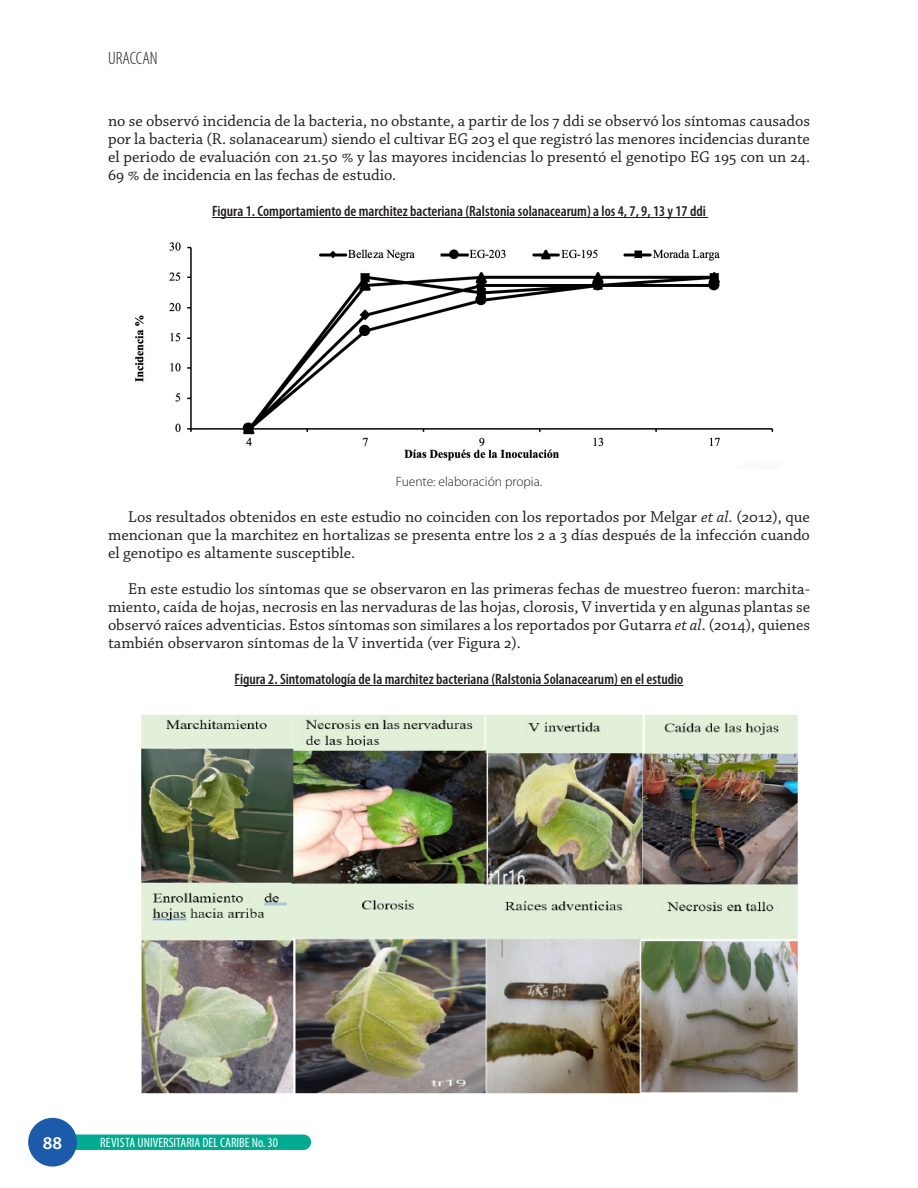
<style>
.page{position:relative;width:918px;height:1188px;background:#fff}
.page>*{position:absolute;margin:0;border:0;box-sizing:border-box;transform-origin:0 0}
.t1{font:300 condensed 18px "Myriad Pro";color:#231f20}
.t2{font:600 18px "Myriad Pro";color:#fff}
.Parrafo{font:16.5px/18px "Chaparral Pro";color:#231f20;text-align:justify}
.titulo_tabla{font:600 condensed 15px "Myriad Pro";color:#231f20}
.t3{font:condensed 13.5px "Myriad Pro";color:#fff}
.fuente{font:300 13.5px "Myriad Pro";color:#231f20}
.s1{font-style:italic}
</style>
<div class="page">
<div style="left:68px;top:1135px;width:243px;height:15px;background:#00ab92;border-radius:8px"></div>
<div style="left:28px;top:1118px;width:49px;height:49px;background:#1c5ba9;border-radius:50%"></div>
<hr style="left:212px;top:217px;width:496px;height:1px;background:#231f20">
<hr style="left:235px;top:685px;width:448px;height:1px;background:#231f20">
<img style="left:135px;top:242px;width:639px;height:219px">
<img style="left:141px;top:715px;width:656px;height:379px">
<p class="t1" style="left:108px;top:48px;width:51px">URACCAN</p>
<p class="Parrafo" style="left:108px;top:112px;width:704px">no se observó incidencia de la bacteria, no obstante, a partir de los 7 ddi se observó los síntomas causados por la bacteria (R. solanacearum) siendo el cultivar EG 203 el que registró las menores incidencias durante el periodo de evaluación con 21.50 % y las mayores incidencias lo presentó el genotipo EG 195 con un 24.<br>69 % de incidencia en las fechas de estudio.</p>
<p class="titulo_tabla" style="left:212px;top:203px;width:495px">Figura 1. Comportamiento de marchitez bacteriana (Ralstonia solanacearum) a los 4, 7, 9, 13 y 17 ddi</p>
<p class="fuente" style="left:396px;top:474px;width:148px">Fuente: elaboración propia.</p>
<p class="Parrafo" style="left:108px;top:508px;width:703px;text-indent:20px">Los resultados obtenidos en este estudio no coinciden con los reportados por Melgar <span class="s1">et al</span>. (2012), que mencionan que la marchitez en hortalizas se presenta entre los 2 a 3 días después de la infección cuando el genotipo es altamente susceptible.</p>
<p class="Parrafo" style="left:108px;top:580px;width:704px;text-indent:20px">En este estudio los síntomas que se observaron en las primeras fechas de muestreo fueron: marchita&shy;miento, caída de hojas, necrosis en las nervaduras de las hojas, clorosis, V invertida y en algunas plantas se observó raíces adventicias. Estos síntomas son similares a los reportados por Gutarra <span class="s1">et al</span>. (2014), quienes también observaron síntomas de la V invertida (ver Figura 2).</p>
<p class="titulo_tabla" style="left:235px;top:671px;width:450px">Figura 2. Sintomatología de la marchitez bacteriana (Ralstonia Solanacearum) en el estudio</p>
<p class="t2" style="left:43px;top:1131px;width:21px">88</p>
<p class="t3" style="left:100px;top:1135px;width:179px">REVISTA UNIVERSITARIA DEL CARIBE No. 30</p>
</div>
